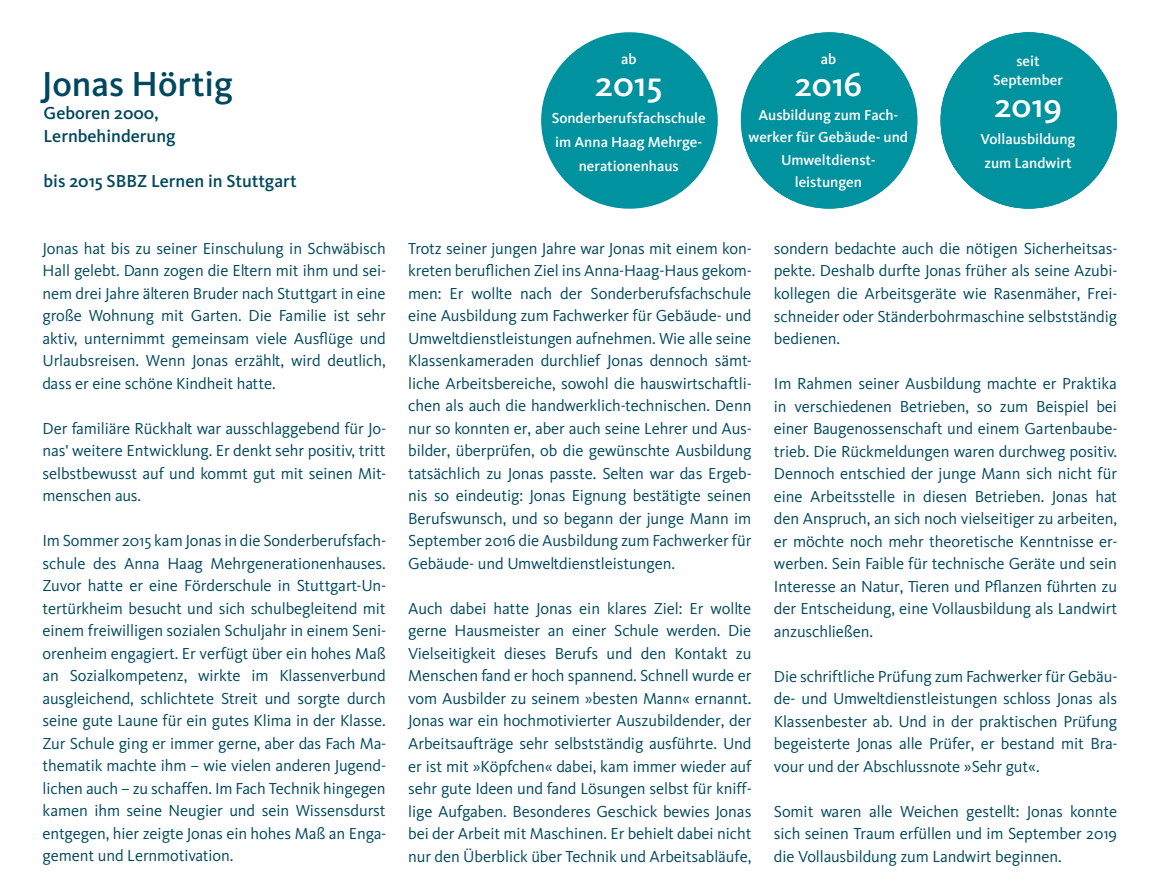
<style>
.page{position:relative;width:1149px;height:893px;background:#fff}
.page>*{position:absolute;margin:0;border:0;box-sizing:border-box;transform-origin:0 0}
.t1{font:500 36px "Kievit";color:#00485f}
.t2{font:500 36px "Kievit";color:#fff}
.t3{font:500 34.5px "Kievit";color:#fff}
.t4{font:500 18px/22.5px "Kievit";color:#00485f}
.t5{font:16.5px/22.5px "Kievit";letter-spacing:-.005em;color:#00485f;text-align:justify}
.t6{font:500 15px/24px "Kievit";color:#fff;text-align:center}
</style>
<div class="page">
<div style="left:940px;top:32px;width:176px;height:177px;background:#00929e;border-radius:50%"></div>
<div style="left:740px;top:32px;width:177px;height:177px;background:#00929e;border-radius:50%"></div>
<div style="left:541px;top:32px;width:176px;height:177px;background:#00929e;border-radius:50%"></div>
<h1 class="t1" style="left:41px;top:62px;width:193px">Jonas Hörtig</h1>
<p class="t4" style="left:44px;top:102px;width:134px">Geboren 2000,<br>Lernbehinderung</p>
<p class="t4" style="left:44px;top:169px;width:254px">bis 2015 SBBZ Lernen in Stuttgart</p>
<p class="t5" style="left:43px;top:237px;width:345px">Jonas hat bis zu seiner Einschulung in Schwäbisch Hall gelebt. Dann zogen die Eltern mit ihm und sei&shy;nem drei Jahre älteren Bruder nach Stuttgart in eine große Wohnung mit Garten. Die Familie ist sehr aktiv, unternimmt gemeinsam viele Ausflüge und Urlaubsreisen. Wenn Jonas erzählt, wird deutlich, dass er eine schöne Kindheit hatte.</p>
<p class="t5" style="left:43px;top:417px;width:345px">Der familiäre Rückhalt war ausschlaggebend für Jo&shy;nas' weitere Entwicklung. Er denkt sehr positiv, tritt selbstbewusst auf und kommt gut mit seinen Mit&shy;menschen aus.</p>
<p class="t5" style="left:43px;top:529px;width:345px">Im Sommer 2015 kam Jonas in die Sonderberufsfach&shy;schule des Anna Haag Mehrgenerationenhauses.<br>Zuvor hatte er eine Förderschule in Stuttgart-Un&shy;tertürkheim besucht und sich schulbegleitend mit einem freiwilligen sozialen Schuljahr in einem Seni&shy;orenheim engagiert. Er verfügt über ein hohes Maß an Sozialkompetenz, wirkte im Klassenverbund ausgleichend, schlichtete Streit und sorgte durch seine gute Laune für ein gutes Klima in der Klasse.<br>Zur Schule ging er immer gerne, aber das Fach Ma&shy;thematik machte ihm – wie vielen anderen Jugend&shy;lichen auch – zu schaffen. Im Fach Technik hingegen kamen ihm seine Neugier und sein Wissensdurst entgegen, hier zeigte Jonas ein hohes Maß an Enga&shy;gement und Lernmotivation.</p>
<p class="t6" style="left:621px;top:47px;width:17px">ab</p>
<h1 class="t2" style="left:595px;top:62px;width:68px">2015</h1>
<p class="t6" style="left:551px;top:106px;width:155px">Sonderberufsfachschule im Anna Haag Mehrge&shy;nerationenhaus</p>
<p class="t6" style="left:820px;top:47px;width:17px">ab</p>
<h2 class="t3" style="left:794px;top:63px;width:69px">2016</h2>
<p class="t6" style="left:748px;top:103px;width:161px;line-height:22.5px">Ausbildung zum Fach&shy;werker für Gebäude- und<br>Umweltdienst&shy;leistungen</p>
<p class="t6" style="left:992px;top:51px;width:71px;line-height:19.5px">seit<br>September</p>
<h2 class="t3" style="left:993px;top:84px;width:69px">2019</h2>
<p class="t6" style="left:980px;top:127px;width:96px;text-align:left">Vollausbildung zum Landwirt</p>
<p class="t5" style="left:408px;top:237px;width:345px">Trotz seiner jungen Jahre war Jonas mit einem kon&shy;kreten beruflichen Ziel ins Anna-Haag-Haus gekom&shy;men: Er wollte nach der Sonderberufsfachschule eine Ausbildung zum Fachwerker für Gebäude- und Umweltdienstleistungen aufnehmen. Wie alle seine Klassenkameraden durchlief Jonas dennoch sämt&shy;liche Arbeitsbereiche, sowohl die hauswirtschaftli&shy;chen als auch die handwerklich-technischen. Denn nur so konnten er, aber auch seine Lehrer und Aus&shy;bilder, überprüfen, ob die gewünschte Ausbildung tatsächlich zu Jonas passte. Selten war das Ergeb&shy;nis so eindeutig: Jonas Eignung bestätigte seinen Berufswunsch, und so begann der junge Mann im September 2016 die Ausbildung zum Fachwerker für Gebäude- und Umweltdienstleistungen.</p>
<p class="t5" style="left:408px;top:597px;width:345px">Auch dabei hatte Jonas ein klares Ziel: Er wollte gerne Hausmeister an einer Schule werden. Die Vielseitigkeit dieses Berufs und den Kontakt zu Menschen fand er hoch spannend. Schnell wurde er vom Ausbilder zu seinem »besten Mann« ernannt.<br>Jonas war ein hochmotivierter Auszubildender, der Arbeitsaufträge sehr selbstständig ausführte. Und er ist mit »Köpfchen« dabei, kam immer wieder auf sehr gute Ideen und fand Lösungen selbst für kniff&shy;lige Aufgaben. Besonderes Geschick bewies Jonas bei der Arbeit mit Maschinen. Er behielt dabei nicht nur den Überblick über Technik und Arbeitsabläufe,</p>
<p class="t5" style="left:773px;top:237px;width:345px">sondern bedachte auch die nötigen Sicherheitsas&shy;pekte. Deshalb durfte Jonas früher als seine Azubi&shy;kollegen die Arbeitsgeräte wie Rasenmäher, Frei&shy;schneider oder Ständerbohrmaschine selbstständig bedienen.</p>
<p class="t5" style="left:773px;top:372px;width:345px">Im Rahmen seiner Ausbildung machte er Praktika in verschiedenen Betrieben, so zum Beispiel bei einer Baugenossenschaft und einem Gartenbaube&shy;trieb. Die Rückmeldungen waren durchweg positiv.<br>Dennoch entschied der junge Mann sich nicht für eine Arbeitsstelle in diesen Betrieben. Jonas hat den Anspruch, an sich noch vielseitiger zu arbeiten, er möchte noch mehr theoretische Kenntnisse er&shy;werben. Sein Faible für technische Geräte und sein Interesse an Natur, Tieren und Pflanzen führten zu der Entscheidung, eine Vollausbildung als Landwirt anzuschließen.</p>
<p class="t5" style="left:773px;top:665px;width:345px">Die schriftliche Prüfung zum Fachwerker für Gebäu&shy;de- und Umweltdienstleistungen schloss Jonas als Klassenbester ab. Und in der praktischen Prüfung begeisterte Jonas alle Prüfer, er bestand mit Bra&shy;vour und der Abschlussnote »Sehr gut«.</p>
<p class="t5" style="left:773px;top:800px;width:344px">Somit waren alle Weichen gestellt: Jonas konnte sich seinen Traum erfüllen und im September 2019 die Vollausbildung zum Landwirt beginnen.</p>
</div>
